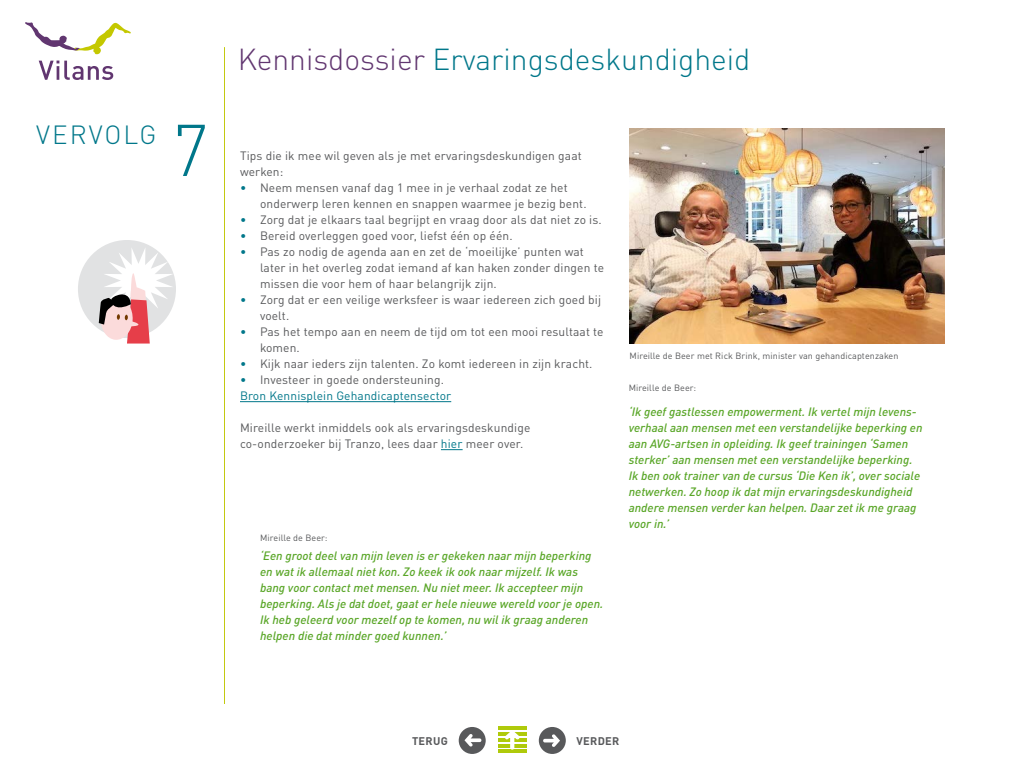
<style>
.page{position:relative;width:1024px;height:768px;background:#fff}
.page>*{position:absolute;margin:0;border:0;box-sizing:border-box;transform-origin:0 0}
.t1{font:300 72px "DINOT";color:#00778a}
.t2{font:300 30px "DINOT";color:#00778a}
.t3{font:300 26px "DINOT";letter-spacing:.075em;color:#00778a}
.t4{font:12px/16px "DINOT";letter-spacing:.01em;color:#58595b}
.t5{font:italic 500 12px/16px "DINOT";color:#59a627}
.t6{font:12px/16px "DINOT";letter-spacing:.01em;color:#00778a}
.t7{font:700 11px "DINOT";letter-spacing:.03em;color:#58595b}
.t8{font:9px "DINOT";letter-spacing:.01em;color:#58595b}
.s1{color:#613670}
.s2{color:#00778a}
.s3{color:#58595b}
</style>
<div class="page">
<hr style="left:498px;top:744px;width:29px;height:3px;background:#afca0b">
<hr style="left:498px;top:750px;width:29px;height:3px;background:#afca0b">
<hr style="left:498px;top:738px;width:29px;height:4px;background:#afca0b">
<hr style="left:498px;top:732px;width:29px;height:4px;background:#afca0b">
<hr style="left:498px;top:727px;width:29px;height:3px;background:#afca0b">
<svg style="left:505px;top:732px;width:15px;height:18px"></svg>
<svg style="left:458px;top:726px;width:29px;height:29px"></svg>
<div style="left:457px;top:725px;width:31px;height:31px;border:2px solid #fff;border-radius:50%"></div>
<svg style="left:464px;top:734px;width:17px;height:13px"></svg>
<svg style="left:538px;top:726px;width:29px;height:29px"></svg>
<div style="left:537px;top:725px;width:31px;height:31px;border:2px solid #fff;border-radius:50%"></div>
<svg style="left:543px;top:734px;width:17px;height:13px"></svg>
<svg style="left:39px;top:61px;width:74px;height:19px"></svg>
<svg style="left:25px;top:22px;width:106px;height:32px"></svg>
<hr style="left:240px;top:401px;width:211px;height:1px;background:#00778a">
<svg style="left:441px;top:449px;width:22px;height:1px"></svg>
<div style="left:78px;top:240px;width:98px;height:98px;background:#e1e2e3;border-radius:50%"></div>
<svg style="left:99px;top:248px;width:75px;height:96px"></svg>
<hr style="left:224px;top:47px;width:1px;height:657px;background:#c3c910">
<img style="left:630px;top:128px;width:315px;height:216px">
<h3 class="t3" style="left:36px;top:119px;width:122px">VERVOLG</h3>
<h1 class="t1" style="left:172px;top:106px;width:39px">7</h1>
<h2 class="t2" style="left:238px;top:41px;width:514px"><span class="s1">Kennisdossier</span> Ervaringsdeskundigheid</h2>
<p class="t4" style="left:240px;top:147px;width:343px">Tips die ik mee wil geven als je met ervaringsdeskundigen gaat werken:</p>
<p class="t4" style="left:260px;top:179px;width:328px;text-indent:-20px"><span class="s2">•</span> Neem mensen vanaf dag 1 mee in je verhaal zodat ze het onderwerp leren kennen en snappen waarmee je bezig bent.</p>
<p class="t4" style="left:240px;top:211px;width:363px"><span class="s2">•</span> Zorg dat je elkaars taal begrijpt en vraag door als dat niet zo is.</p>
<p class="t4" style="left:240px;top:227px;width:274px"><span class="s2">•</span> Bereid overleggen goed voor, liefst één op één.</p>
<p class="t4" style="left:260px;top:243px;width:346px;text-indent:-20px"><span class="s2">•</span> Pas zo nodig de agenda aan en zet de ‘moeilijke’ punten wat later in het overleg zodat iemand af kan haken zonder dingen te missen die voor hem of haar belangrijk zijn.</p>
<p class="t4" style="left:260px;top:291px;width:343px;text-indent:-20px"><span class="s2">•</span> Zorg dat er een veilige werksfeer is waar iedereen zich goed bij voelt.</p>
<p class="t4" style="left:260px;top:323px;width:345px;text-indent:-20px"><span class="s2">•</span> Pas het tempo aan en neem de tijd om tot een mooi resultaat te komen.</p>
<p class="t4" style="left:240px;top:355px;width:354px"><span class="s2">•</span> Kijk naar ieders zijn talenten. Zo komt iedereen in zijn kracht.</p>
<p class="t6" style="left:240px;top:371px;width:213px">• <span class="s3">Investeer in goede ondersteuning.<br></span>Bron Kennisplein Gehandicaptensector</p>
<p class="t4" style="left:240px;top:419px;width:292px">Mireille werkt inmiddels ook als ervaringsdeskundige co-onderzoeker bij Tranzo, lees daar <span class="s2">hier</span> meer over.</p>
<p class="t8" style="left:260px;top:532px;width:69px">Mireille de Beer:</p>
<p class="t5" style="left:260px;top:547px;width:345px">‘Een groot deel van mijn leven is er gekeken naar mijn beperking en wat ik allemaal niet kon. Zo keek ik ook naar mijzelf. Ik was bang voor contact met mensen. Nu niet meer. Ik accepteer mijn beperking. Als je dat doet, gaat er hele nieuwe wereld voor je open.<br>Ik heb geleerd voor mezelf op te komen, nu wil ik graag anderen helpen die dat minder goed kunnen.’</p>
<p class="t8" style="left:630px;top:350px;width:270px">Mireille de Beer met Rick Brink, minister van gehandicaptenzaken</p>
<p class="t8" style="left:629px;top:382px;width:69px">Mireille de Beer:</p>
<p class="t5" style="left:629px;top:403px;width:295px">‘Ik geef gastlessen empowerment. Ik vertel mijn levens&shy;verhaal aan mensen met een verstandelijke beperking en aan AVG-artsen in opleiding. Ik geef trainingen ‘Samen sterker’ aan mensen met een verstandelijke beperking.<br>Ik ben ook trainer van de cursus ‘Die Ken ik’, over sociale netwerken. Zo hoop ik dat mijn ervaringsdeskundigheid andere mensen verder kan helpen. Daar zet ik me graag voor in.’</p>
<p class="t7" style="left:412px;top:734px;width:37px">TERUG</p>
<p class="t7" style="left:576px;top:734px;width:44px">VERDER</p>
</div>
